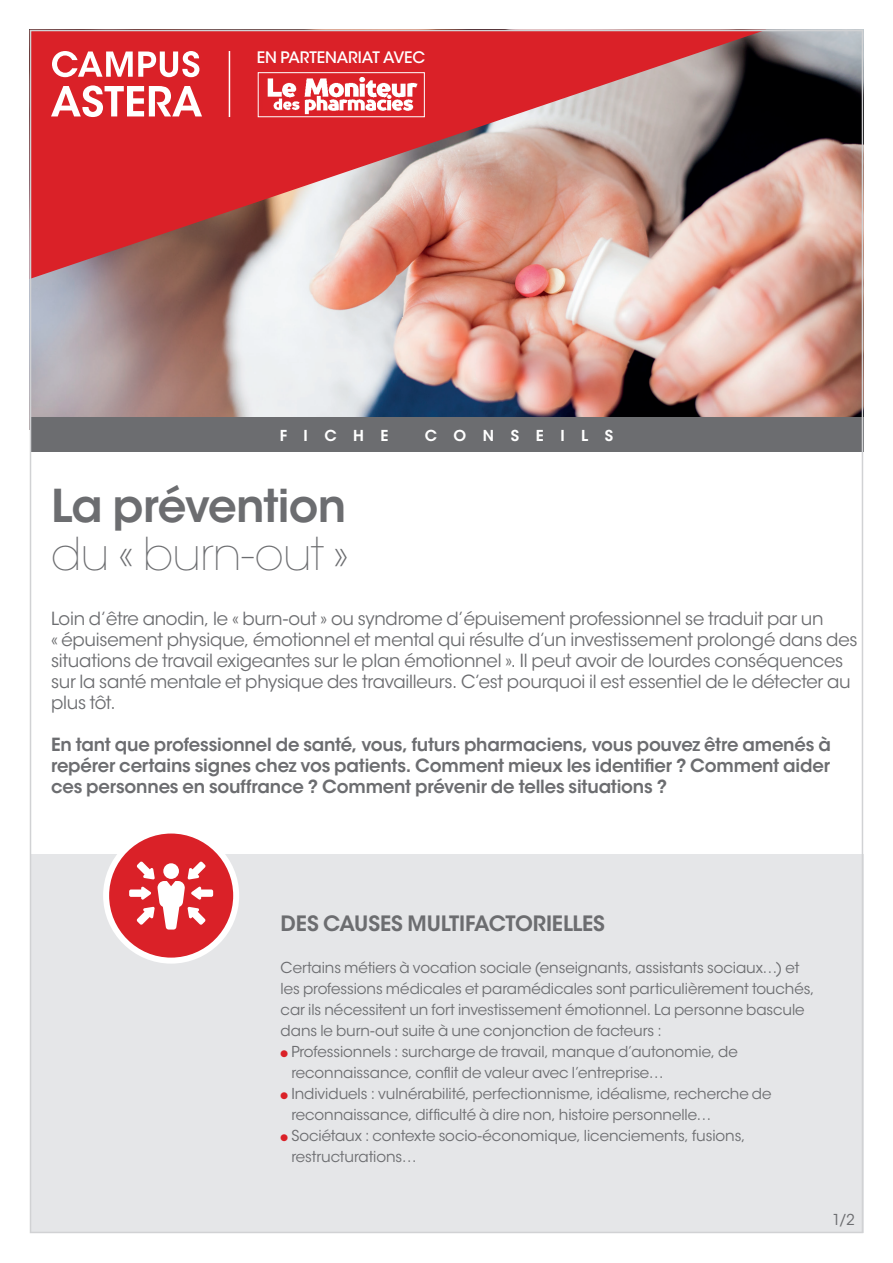
<style>
.page{position:relative;width:893px;height:1263px;background:#fff}
.page>*{position:absolute;margin:0;border:0;box-sizing:border-box;transform-origin:0 0}
.t1{font:600 45px "ITC Avant Garde Std";letter-spacing:-.02em;color:#6c6d70}
.t2{font:200 45px "ITC Avant Garde Std";letter-spacing:-.025em;color:#6c6d70}
.t3{font:600 21px "ITC Avant Garde Std";letter-spacing:-.005em;color:#6c6d70}
.t4{font:18px/21px "ITC Avant Garde Std";letter-spacing:-.015em;color:#6c6d70}
.t5{font:600 18px/21px "ITC Avant Garde Std";letter-spacing:-.01em;color:#6c6d70;text-align:justify}
.t6{font:500 15.75px "ITC Avant Garde Std";letter-spacing:-.01em;color:#fff}
.t7{font:15px "ITC Avant Garde Std";letter-spacing:-.005em;color:#6c6d70}
.t8{font:600 15px "ITC Avant Garde Std";letter-spacing:1.1em;color:#fff}
</style>
<div class="page">
<div style="left:30px;top:855px;width:833px;height:378px;background:#e5e6e8"></div>
<img style="left:33px;top:33px;width:827px;height:385px">
<div style="left:30px;top:418px;width:833px;height:34px;background:#6c6d70"></div>
<img style="left:33px;top:33px;width:733px;height:246px">
<svg style="left:52px;top:51px;width:147px;height:26px"></svg>
<svg style="left:51px;top:85px;width:151px;height:32px"></svg>
<hr style="left:229px;top:51px;width:1px;height:66px;background:#fff">
<img style="left:263px;top:74px;width:156px;height:41px">
<div style="left:258px;top:72px;width:167px;height:45px;border:1px solid #fff"></div>
<div style="left:106px;top:830px;width:130px;height:130px;background:#da2128;border-radius:50%"></div>
<svg style="left:129px;top:861px;width:84px;height:68px"></svg>
<div style="left:103px;top:827px;width:136px;height:136px;border:6px solid #fff;border-radius:50%"></div>
<p class="t6" style="left:257px;top:47px;width:170px">EN PARTENARIAT AVEC</p>
<p class="t8" style="left:280px;top:425px;width:110px">FICHE</p>
<p class="t8" style="left:425px;top:425px;width:190px">CONSEILS</p>
<h1 class="t1" style="left:51px;top:477px;width:297px">La prévention</h1>
<h1 class="t2" style="left:51px;top:528px;width:299px">du « burn-out »</h1>
<p class="t4" style="left:51px;top:609px;width:808px">Loin d’être anodin, le « burn-out » ou syndrome d’épuisement professionnel se traduit par un<br>« épuisement physique, émotionnel et mental qui résulte d’un investissement prolongé dans des situations de travail exigeantes sur le plan émotionnel ». Il peut avoir de lourdes conséquences sur la santé mentale et physique des travailleurs. C’est pourquoi il est essentiel de le détecter au plus tôt.</p>
<p class="t5" style="left:51px;top:734px;width:781px">En tant que professionnel de santé, vous, futurs pharmaciens, vous pouvez être amenés à repérer certains signes chez vos patients. Comment mieux les identifier ? Comment aider ces personnes en souffrance ? Comment prévenir de telles situations ?</p>
<h2 class="t3" style="left:281px;top:910px;width:326px">DES CAUSES MULTIFACTORIELLES</h2>
<p class="t7" style="left:281px;top:959px;width:520px">Certains métiers à vocation sociale (enseignants, assistants sociaux…) et</p>
<p class="t7" style="left:281px;top:980px;width:535px">les professions médicales et paramédicales sont particulièrement touchés,</p>
<p class="t7" style="left:281px;top:1001px;width:525px">car ils nécessitent un fort investissement émotionnel. La personne bascule</p>
<p class="t7" style="left:281px;top:1022px;width:383px">dans le burn-out suite à une conjonction de facteurs :</p>
<p class="t7" style="left:291px;top:1043px;width:448px">Professionnels : surcharge de travail, manque d’autonomie, de</p>
<p class="t7" style="left:291px;top:1064px;width:374px">reconnaissance, conflit de valeur avec l’entreprise…</p>
<p class="t7" style="left:291px;top:1085px;width:482px">Individuels : vulnérabilité, perfectionnisme, idéalisme, recherche de</p>
<p class="t7" style="left:291px;top:1106px;width:422px">reconnaissance, difficulté à dire non, histoire personnelle…</p>
<p class="t7" style="left:291px;top:1127px;width:456px">Sociétaux : contexte socio-économique, licenciements, fusions,</p>
<p class="t7" style="left:291px;top:1148px;width:127px">restructurations…</p>
<p class="t7" style="left:832px;top:1210px;width:24px">1/2</p>
</div>
